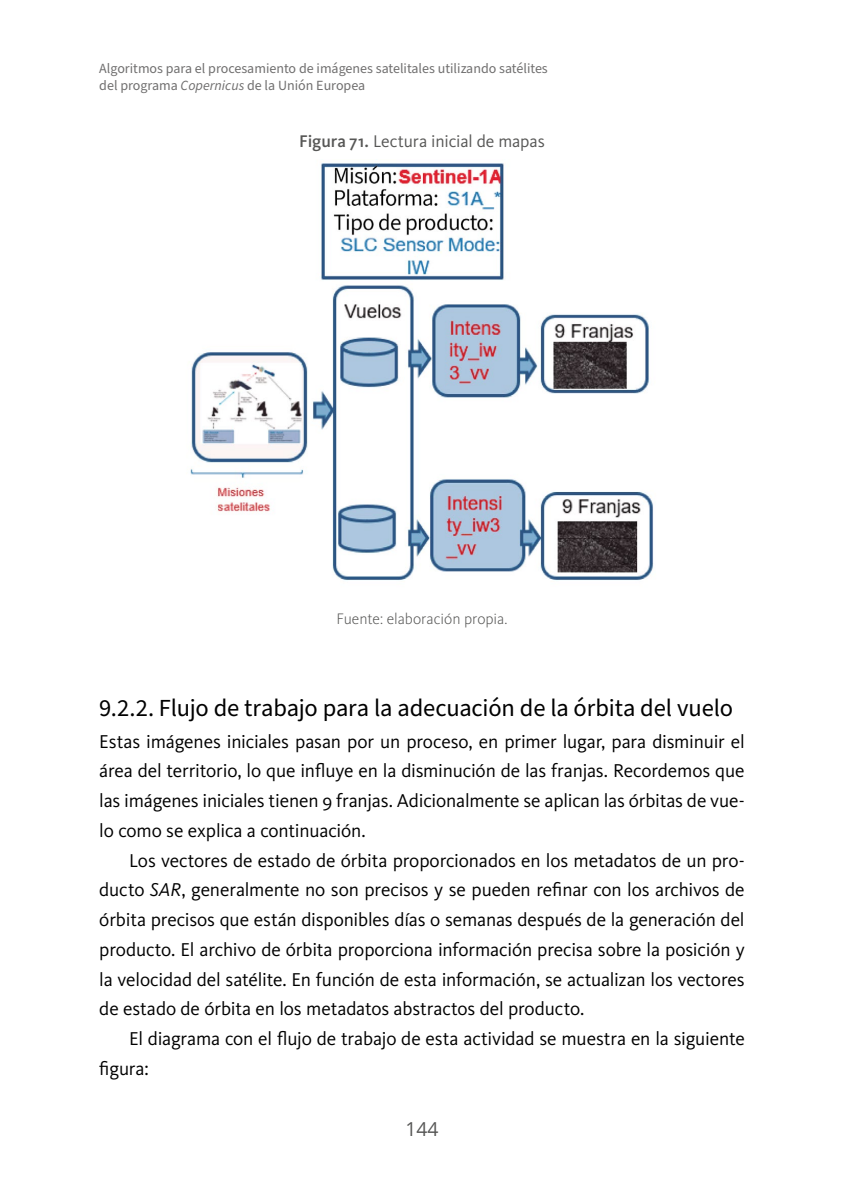
<style>
.page{position:relative;width:844px;height:1191px;background:#fff}
.page>*{position:absolute;margin:0;border:0;box-sizing:border-box;transform-origin:0 0}
.t1{font:24.5px "Source Sans Pro";letter-spacing:-.005em;color:#000}
.t2{font:19.25px/29.8px "Kievit OT";letter-spacing:-.01em;color:#000;text-align:justify}
.t3{font:19.25px "Open Sans";color:#575756}
.t4{font:17.5px "Kievit OT";letter-spacing:-.01em;color:#575756}
.t5{font:300 15.75px "Kievit OT";letter-spacing:-.005em;color:#575756}
.t6{font:14px/17.5px "Source Sans Pro";color:#706f6f}
.s1{font-style:italic}
.s2{font-weight:500}
</style>
<div class="page">
<img style="left:190px;top:163px;width:464px;height:418px">
<p class="t6" style="left:99px;top:60px;width:450px">Algoritmos para el procesamiento de imágenes satelitales utilizando satélites del programa <span class="s1">Copernicus</span> de la Unión Europea</p>
<p class="t4" style="left:299px;top:131px;width:247px"><span class="s2">Figura 71.</span> Lectura inicial de mapas</p>
<p class="t5" style="left:336px;top:609px;width:173px">Fuente: elaboración propia.</p>
<p class="t1" style="left:99px;top:691px;width:635px">9.2.2. Flujo de trabajo para la adecuación de la órbita del vuelo</p>
<p class="t2" style="left:99px;top:726px;width:646px">Estas imágenes iniciales pasan por un proceso, en primer lugar, para disminuir el área del territorio, lo que influye en la disminución de las franjas. Recordemos que las imágenes iniciales tienen 9 franjas. Adicionalmente se aplican las órbitas de vue&shy;lo como se explica a continuación.</p>
<p class="t2" style="left:99px;top:845px;width:646px;text-indent:30px">Los vectores de estado de órbita proporcionados en los metadatos de un pro&shy;ducto <span class="s1">SAR</span>, generalmente no son precisos y se pueden refinar con los archivos de órbita precisos que están disponibles días o semanas después de la generación del producto. El archivo de órbita proporciona información precisa sobre la posición y la velocidad del satélite. En función de esta información, se actualizan los vectores de estado de órbita en los metadatos abstractos del producto.</p>
<p class="t2" style="left:99px;top:1023px;width:646px;text-indent:30px">El diagrama con el flujo de trabajo de esta actividad se muestra en la siguiente figura:</p>
<p class="t3" style="left:405px;top:1116px;width:35px">144</p>
</div>
